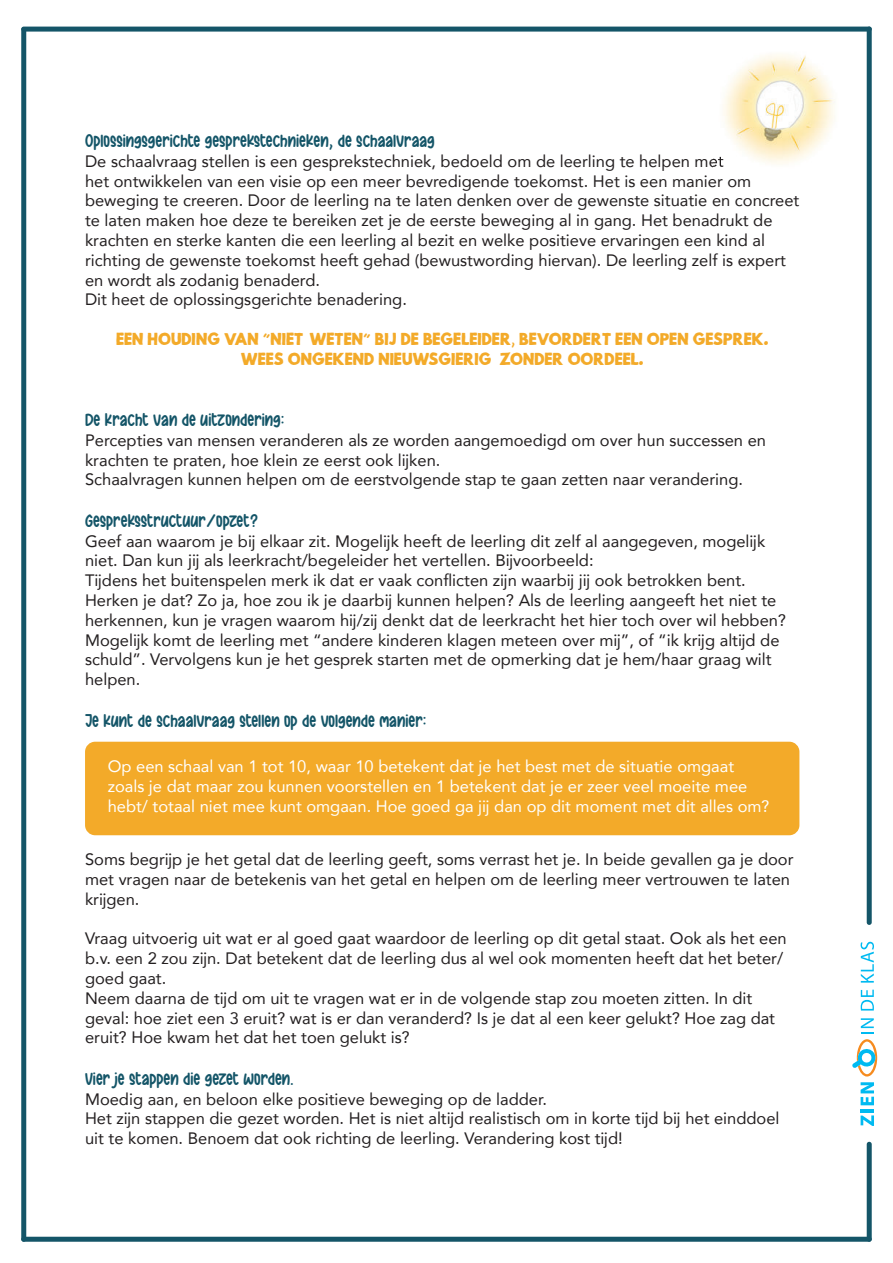
<style>
.page{position:relative;width:893px;height:1263px;background:#fff}
.page>*{position:absolute;margin:0;border:0;box-sizing:border-box;transform-origin:0 0}
.t1{font:18px "Dashing Unicorn";color:#145568}
.t2{font:16.5px/19.8px "Avenir";color:#231f20}
.t3{font:16.5px/19.8px "Avenir";color:#fff}
.t4{font:16.5px/19.8px "Mild Life";color:#f3aa29;text-align:center}
.s1{font-family:"Dashing Unicorn"}
</style>
<div class="page">
<div style="left:21px;top:27px;width:5px;height:1215px;background:#145568;border-radius:3px"></div>
<div style="left:867px;top:27px;width:5px;height:898px;background:#145568;border-radius:3px"></div>
<div style="left:21px;top:1237px;width:851px;height:5px;background:#145568;border-radius:3px"></div>
<svg style="left:861px;top:1082px;width:13px;height:44px"></svg>
<svg style="left:861px;top:1018px;width:13px;height:15px"></svg>
<svg style="left:861px;top:990px;width:13px;height:20px"></svg>
<svg style="left:861px;top:942px;width:13px;height:41px"></svg>
<svg style="left:852px;top:1039px;width:25px;height:37px"></svg>
<div style="left:867px;top:1142px;width:5px;height:100px;background:#145568;border-radius:3px"></div>
<div style="left:21px;top:27px;width:851px;height:5px;background:#145568;border-radius:3px"></div>
<div style="left:85px;top:742px;width:714px;height:93px;background:#f3aa29;border-radius:10px"></div>
<img style="left:723px;top:54px;width:112px;height:111px">
<img style="left:713px;top:154px;width:11px;height:13px">
<p class="t1" style="left:85px;top:134px;width:351px">OPLOSSINGSGERICHTE GESPREKSTECHNIEKEN, DE SCHAALVRAAG</p>
<p class="t2" style="left:85px;top:152px;width:716px">De schaalvraag stellen is een gesprekstechniek, bedoeld om de leerling te helpen met<br>het ontwikkelen van een visie op een meer bevredigende toekomst. Het is een manier om beweging te creeren. Door de leerling na te laten denken over de gewenste situatie en concreet te laten maken hoe deze te bereiken zet je de eerste beweging al in gang. Het benadrukt de krachten en sterke kanten die een leerling al bezit en welke positieve ervaringen een kind al richting de gewenste toekomst heeft gehad (bewustwording hiervan). De leerling zelf is expert en wordt als zodanig benaderd.<br>Dit heet de oplossingsgerichte benadering.</p>
<p class="t4" style="left:116px;top:329px;width:654px">EEN HOUDING VAN <span class="s1">“</span>NIET-WETEN<span class="s1">”</span> BIJ DE BEGELEIDER<span class="s1">,</span> BEVORDERT EEN OPEN GESPREK.<br>WEES ONGEKEND NIEUWSGIERIG, ZONDER OORDEEL.</p>
<p class="t1" style="left:85px;top:413px;width:201px">DE KRACHT VAN DE UITZONDERING:</p>
<p class="t2" style="left:85px;top:431px;width:682px">Percepties van mensen veranderen als ze worden aangemoedigd om over hun successen en krachten te praten, hoe klein ze eerst ook lijken.<br>Schaalvragen kunnen helpen om de eerstvolgende stap te gaan zetten naar verandering.</p>
<p class="t1" style="left:85px;top:513px;width:175px">GESPREKSSTRUCTUUR/OPZET?</p>
<p class="t2" style="left:85px;top:530px;width:702px">Geef aan waarom je bij elkaar zit. Mogelijk heeft de leerling dit zelf al aangegeven, mogelijk niet. Dan kun jij als leerkracht/begeleider het vertellen. Bijvoorbeeld:<br>Tijdens het buitenspelen merk ik dat er vaak conflicten zijn waarbij jij ook betrokken bent.<br>Herken je dat? Zo ja, hoe zou ik je daarbij kunnen helpen? Als de leerling aangeeft het niet te herkennen, kun je vragen waarom hij/zij denkt dat de leerkracht het hier toch over wil hebben?<br>Mogelijk komt de leerling met “andere kinderen klagen meteen over mij”, of “ik krijg altijd de schuld”. Vervolgens kun je het gesprek starten met de opmerking dat je hem/haar graag wilt helpen.</p>
<p class="t1" style="left:85px;top:713px;width:343px">JE KUNT DE SCHAALVRAAG STELLEN OP DE VOLGENDE MANIER:</p>
<p class="t3" style="left:108px;top:756px;width:663px">Op een schaal van 1 tot 10, waar 10 betekent dat je het best met de situatie omgaat zoals je dat maar zou kunnen voorstellen en 1 betekent dat je er zeer veel moeite mee hebt/ totaal niet mee kunt omgaan. Hoe goed ga jij dan op dit moment met dit alles om?</p>
<p class="t2" style="left:85px;top:849px;width:710px">Soms begrijp je het getal dat de leerling geeft, soms verrast het je. In beide gevallen ga je door met vragen naar de betekenis van het getal en helpen om de leerling meer vertrouwen te laten krijgen.</p>
<p class="t2" style="left:85px;top:928px;width:703px">Vraag uitvoerig uit wat er al goed gaat waardoor de leerling op dit getal staat. Ook als het een b.v. een 2 zou zijn. Dat betekent dat de leerling dus al wel ook momenten heeft dat het beter/ goed gaat.<br>Neem daarna de tijd om uit te vragen wat er in de volgende stap zou moeten zitten. In dit geval: hoe ziet een 3 eruit? wat is er dan veranderd? Is je dat al een keer gelukt? Hoe zag dat eruit? Hoe kwam het dat het toen gelukt is?</p>
<p class="t1" style="left:85px;top:1071px;width:210px">VIER JE STAPPEN DIE GEZET WORDEN.</p>
<p class="t2" style="left:85px;top:1088px;width:696px">Moedig aan, en beloon elke positieve beweging op de ladder.<br>Het zijn stappen die gezet worden. Het is niet altijd realistisch om in korte tijd bij het einddoel uit te komen. Benoem dat ook richting de leerling. Verandering kost tijd!</p>
</div>
